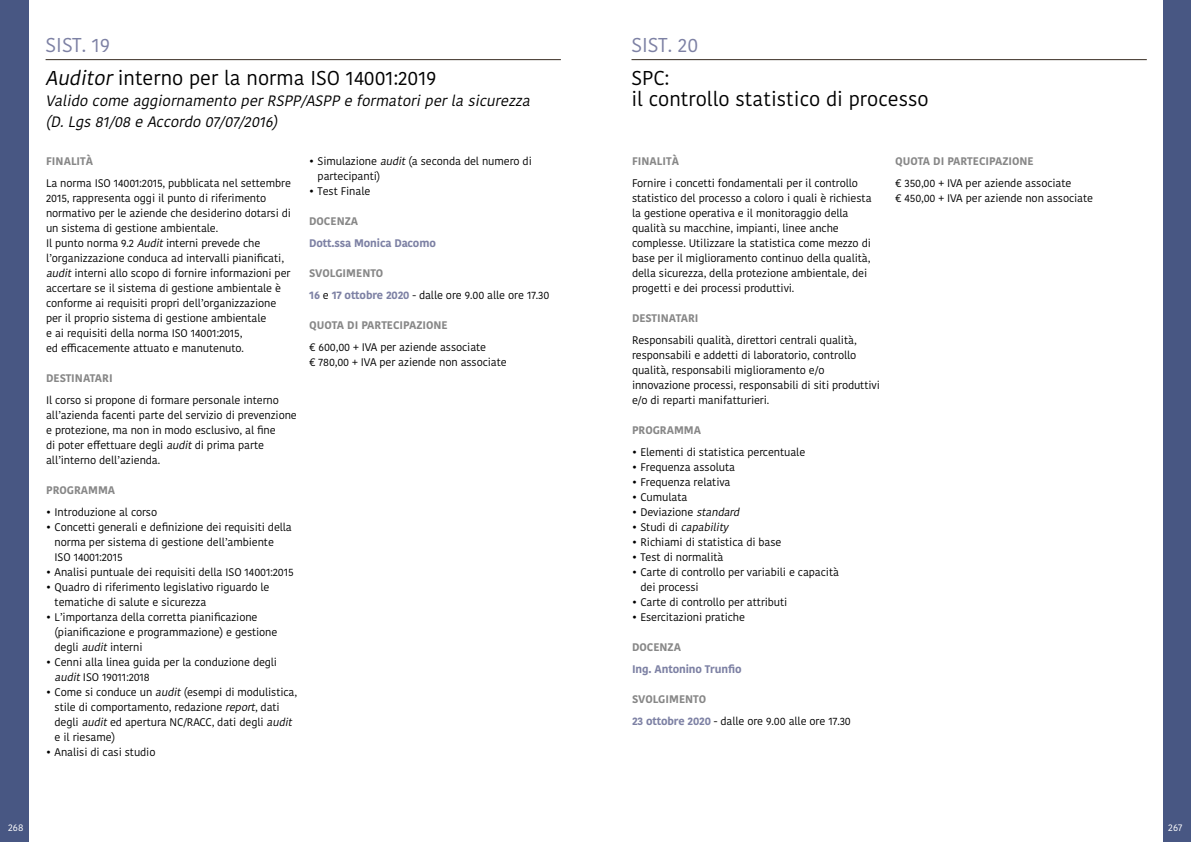
<style>
.page{position:relative;width:1191px;height:842px;background:#fff}
.page>*{position:absolute;margin:0;border:0;box-sizing:border-box;transform-origin:0 0}
.t1{font:20px/32.6px "Kohinoor Devanagari";color:#000}
.t2{font:20px "Kohinoor Devanagari";color:#7d81a4}
.t3{font:italic 15px/21px "Kohinoor Devanagari";color:#000}
.t4{font:11px/15px "Kohinoor Devanagari";letter-spacing:-.01em;color:#000}
.t5{font:700 11px "Kohinoor Devanagari";color:#878787}
.t6{font:700 11px "Kohinoor Devanagari";letter-spacing:-.01em;color:#7d81a4}
.t7{font:italic 11px "Kohinoor Devanagari";color:#000}
.t8{font:10px "Kohinoor Devanagari";color:#fff}
.s1{color:#7d81a4}
.s2{font-style:italic}
.s3{font-weight:700;color:#878787}
.s4{font-weight:700;color:#7d81a4}
.s5{font-style:normal}
</style>
<div class="page">
<div style="left:0;top:0;width:28px;height:842px;background:#485783"></div>
<hr style="left:46px;top:59px;width:515px;height:1px;background:#372b21">
<hr style="left:631px;top:59px;width:515px;height:1px;background:#372b21">
<div style="left:1163px;top:0;width:28px;height:842px;background:#485783"></div>
<h1 class="t1" style="left:46px;top:29px;width:392px"><span class="s1">SIST. 19<br></span><span class="s2">Auditor</span>interno per la norma ISO 14001:2019</h1>
<h2 class="t3" style="left:46px;top:90px;width:490px">Valido comeaggiornamento perRSPP/ASPP eformatoriperla sicurezza (D.Lgs81/08eAccordo 07/07/2016)</h2>
<p class="t5" style="left:46px;top:151px;width:49px">FINALITÀ</p>
<p class="t4" style="left:46px;top:175px;width:246px">La norma ISO 14001:2015, pubblicata nel settembre 2015, rappresenta oggi il punto di riferimento normativo per le aziende che desiderino dotarsi di un sistema di gestione ambientale.<br>Il punto norma 9.2 <span class="s2">Audit</span>interni prevede che l’organizzazione conduca ad intervalli pianificati, <span class="s2">audit</span>interni allo scopo di fornire informazioni per accertare se il sistema di gestione ambientale è conforme ai requisiti propri dell’organizzazione per il proprio sistema di gestione ambientale<br>e ai requisiti della norma ISO 14001:2015,<br>ed efficacemente attuato e manutenuto.</p>
<p class="t5" style="left:46px;top:368px;width:68px">DESTINATARI</p>
<p class="t4" style="left:46px;top:392px;width:252px">Il corso si propone di formare personale interno all’azienda facenti parte del servizio di prevenzione e protezione, ma non in modo esclusivo, al fine<br>di poter effettuare degli <span class="s2">audit</span>di prima parte all’interno dell’azienda.</p>
<p class="t5" style="left:46px;top:480px;width:71px">PROGRAMMA</p>
<p class="t4" style="left:46px;top:504px;width:113px">• Introduzione al corso</p>
<p class="t4" style="left:55px;top:519px;width:239px;text-indent:-9px">• Concetti generali e definizione dei requisiti della norma per sistema di gestione dell’ambiente<br>ISO 14001:2015</p>
<p class="t4" style="left:46px;top:564px;width:249px">• Analisi puntuale dei requisiti della ISO 14001:2015</p>
<p class="t4" style="left:55px;top:579px;width:216px;text-indent:-9px">• Quadro di riferimento legislativo riguardo le tematiche di salute e sicurezza</p>
<p class="t4" style="left:55px;top:609px;width:224px;text-indent:-9px">• L’importanza della corretta pianificazione (pianificazione e programmazione) e gestione degli <span class="s2">audit</span>interni</p>
<p class="t4" style="left:55px;top:654px;width:224px;text-indent:-9px">• Cenni alla linea guida per la conduzione degli <span class="s2">audit</span>ISO 19011:2018</p>
<p class="t4" style="left:55px;top:684px;width:244px;text-indent:-8px">• Come si conduce un <span class="s2">audit</span>(esempi di modulistica, stile di comportamento, redazione <span class="s2">report</span>, dati degli <span class="s2">audit</span>ed apertura NC/RACC, dati degli <span class="s2">audit </span>e il riesame)</p>
<p class="t4" style="left:46px;top:744px;width:111px">• Analisi di casi studio</p>
<p class="t4" style="left:318px;top:153px;width:216px;text-indent:-9px">• Simulazione <span class="s2">audit</span>(a seconda del numero di partecipanti)</p>
<p class="t4" style="left:309px;top:183px;width:63px">• Test Finale</p>
<p class="t5" style="left:309px;top:211px;width:51px">DOCENZA</p>
<p class="t6" style="left:309px;top:233px;width:128px">Dott.ssa Monica Dacomo</p>
<p class="t4" style="left:309px;top:262px;width:242px;line-height:22px"><span class="s3">SVOLGIMENTO<br></span><span class="s4">16</span> e <span class="s4">17 ottobre 2020</span> - dalle ore 9.00 alle ore 17.30</p>
<p class="t5" style="left:309px;top:315px;width:140px">QUOTA DI PARTECIPAZIONE</p>
<p class="t4" style="left:309px;top:339px;width:199px">€ 600,00 + IVA per aziende associate<br>€ 780,00 + IVA per aziende non associate</p>
<p class="t8" style="left:8px;top:821px;width:17px">268</p>
<h1 class="t2" style="left:631px;top:33px;width:68px">SIST. 20</h1>
<h1 class="t1" style="left:631px;top:67px;width:299px;line-height:21px">SPC:<br>il controllo statistico di processo</h1>
<p class="t5" style="left:632px;top:151px;width:49px">FINALITÀ</p>
<p class="t4" style="left:632px;top:175px;width:241px">Fornire i concetti fondamentali per il controllo statistico del processo a coloro i quali è richiesta la gestione operativa e il monitoraggio della qualità su macchine, impianti, linee anche complesse. Utilizzare la statistica come mezzo di base per il miglioramento continuo della qualità, della sicurezza, della protezione ambientale, dei progetti e dei processi produttivi.</p>
<p class="t5" style="left:632px;top:308px;width:68px">DESTINATARI</p>
<p class="t4" style="left:632px;top:332px;width:249px">Responsabili qualità, direttori centrali qualità, responsabili e addetti di laboratorio, controllo qualità, responsabili miglioramento e/o innovazione processi, responsabili di siti produttivi e/o di reparti manifatturieri.</p>
<p class="t5" style="left:632px;top:420px;width:71px">PROGRAMMA</p>
<p class="t4" style="left:632px;top:444px;width:175px">• Elementi di statistica percentuale</p>
<p class="t4" style="left:632px;top:459px;width:105px">• Frequenza assoluta</p>
<p class="t4" style="left:632px;top:474px;width:100px">• Frequenza relativa</p>
<p class="t4" style="left:632px;top:489px;width:57px">• Cumulata</p>
<p class="t4" style="left:632px;top:504px;width:112px">• Deviazione <span class="s2">standard</span></p>
<p class="t7" style="left:632px;top:520px;width:101px"><span class="s5">• S t u d i d i</span> capability</p>
<p class="t4" style="left:632px;top:534px;width:151px">• Richiami di statistica di base</p>
<p class="t4" style="left:632px;top:549px;width:93px">• Test di normalità</p>
<p class="t4" style="left:640px;top:564px;width:200px;text-indent:-9px">• Carte di controllo per variabili e capacità dei processi</p>
<p class="t4" style="left:632px;top:594px;width:157px">• Carte di controllo per attributi</p>
<p class="t4" style="left:632px;top:609px;width:115px">• Esercitazioni pratiche</p>
<p class="t5" style="left:632px;top:637px;width:51px">DOCENZA</p>
<p class="t6" style="left:632px;top:659px;width:111px">Ing. Antonino Trunfio</p>
<p class="t4" style="left:632px;top:688px;width:220px;line-height:22px"><span class="s3">SVOLGIMENTO<br></span><span class="s4">23 ottobre 2020</span> - dalle ore 9.00 alle ore 17.30</p>
<p class="t5" style="left:895px;top:151px;width:140px">QUOTA DI PARTECIPAZIONE</p>
<p class="t4" style="left:895px;top:175px;width:200px">€ 350,00 + IVA per aziende associate<br>€ 450,00 + IVA per aziende non associate</p>
<p class="t8" style="left:1168px;top:821px;width:16px">267</p>
</div>
